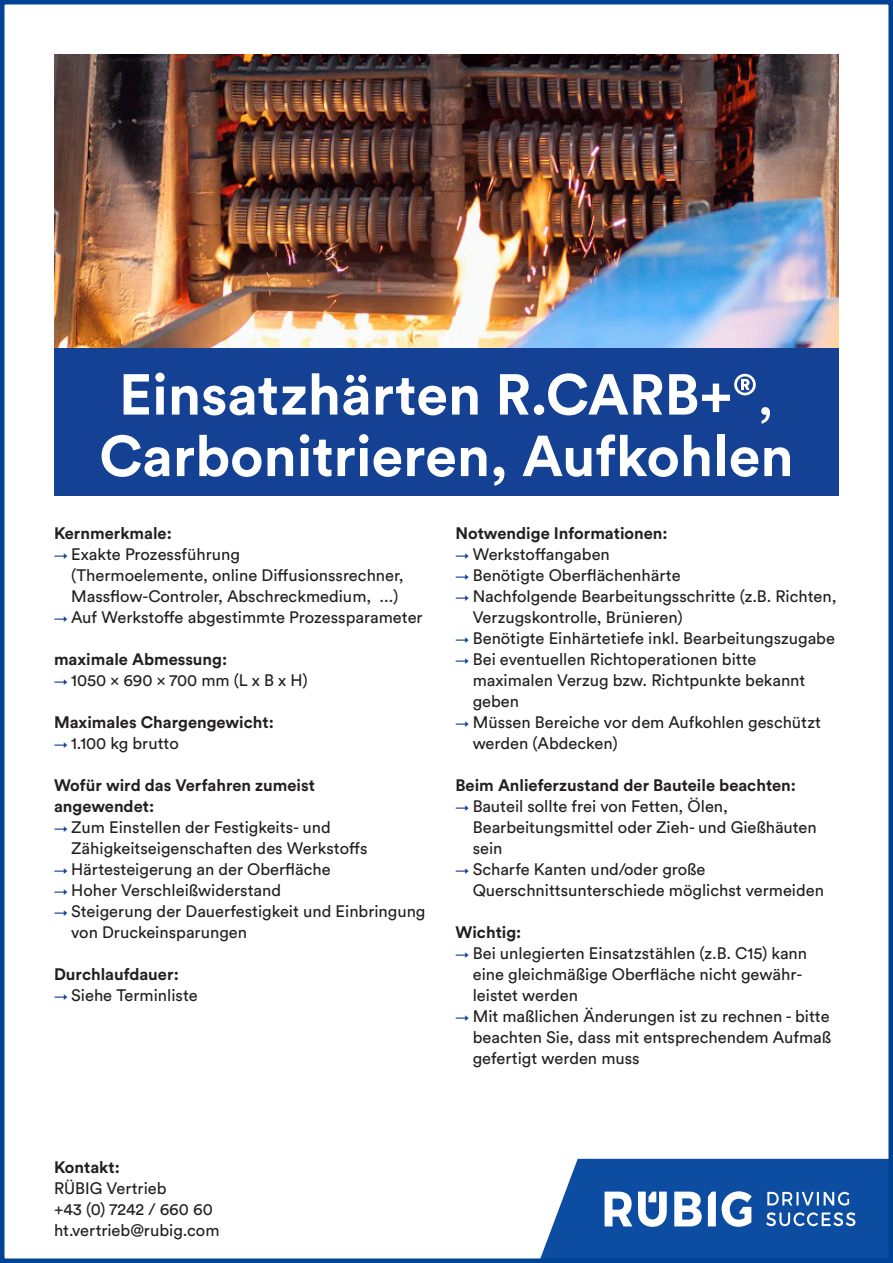
<style>
.page{position:relative;width:893px;height:1263px;background:#fff}
.page>*{position:absolute;margin:0;border:0;box-sizing:border-box;transform-origin:0 0}
.t1{font:700 57px/61.5px "Circular Pro";color:#fff;text-align:center}
.Absatzformat_1{font:16.5px/21px "Circular Pro";color:#231f20}
.Absatzformat_1-2{font:700 16.5px/21px "Circular Pro";color:#231f20}
.Aufzählungszeichen{font:16.5px "Circular Pro";color:#231f20}
.Aufzählungszeichen-2{font:700 16.5px "Circular Pro";color:#231f20}
.s1{font-weight:400}
.s2{font-size:13.5px;color:#164194}
</style>
<div class="page">
<img style="left:0;top:0;width:893px;height:1263px">
<p class="t1" style="left:99px;top:361px;width:696px">Einsatzhärten R.CARB+<span class="s1">®,<br></span>Carbonitrieren, Aufkohlen</p>
<p class="Absatzformat_1-2" style="left:54px;top:522px;width:119px">Kernmerkmale:</p>
<p class="Absatzformat_1" style="left:71px;top:543px;width:334px;text-indent:-17px"><span class="s2">→</span> Exakte Prozessführung<br>(Thermoelemente, online Diffusionssrechner,<br>Massflow-Controler, Abschreckmedium, ...)</p>
<p class="Absatzformat_1" style="left:54px;top:606px;width:370px"><span class="s2">→</span> Auf Werkstoffe abgestimmte Prozessparameter</p>
<p class="Absatzformat_1-2" style="left:54px;top:648px;width:175px">maximale Abmessung:</p>
<p class="Absatzformat_1" style="left:54px;top:669px;width:255px"><span class="s2">→</span> 1050 x 690 x 700 mm (L x B x H)</p>
<p class="Absatzformat_1-2" style="left:54px;top:711px;width:221px">Maximales Chargengewicht:</p>
<p class="Absatzformat_1" style="left:54px;top:732px;width:126px"><span class="s2">→</span> 1.100 kg brutto</p>
<p class="Absatzformat_1-2" style="left:54px;top:774px;width:262px">Wofür wird das Verfahren zumeist angewendet:</p>
<p class="Absatzformat_1" style="left:71px;top:816px;width:298px;text-indent:-17px"><span class="s2">→</span> Zum Einstellen der Festigkeits- und<br>Zähigkeitseigenschaften des Werkstoffs</p>
<p class="Absatzformat_1" style="left:54px;top:858px;width:278px"><span class="s2">→</span> Härtesteigerung an der Oberfläche</p>
<p class="Absatzformat_1" style="left:54px;top:879px;width:229px"><span class="s2">→</span> Hoher Verschleißwiderstand</p>
<p class="Absatzformat_1" style="left:71px;top:900px;width:356px;text-indent:-17px"><span class="s2">→</span> Steigerung der Dauerfestigkeit und Einbringung von Druckeinsparungen</p>
<p class="Absatzformat_1-2" style="left:54px;top:963px;width:126px">Durchlaufdauer:</p>
<p class="Absatzformat_1" style="left:54px;top:984px;width:145px"><span class="s2">→</span> Siehe Terminliste</p>
<p class="Absatzformat_1-2" style="left:455px;top:522px;width:214px">Notwendige Informationen:</p>
<p class="Absatzformat_1" style="left:455px;top:543px;width:156px"><span class="s2">→</span> Werkstoffangaben</p>
<p class="Absatzformat_1" style="left:455px;top:564px;width:227px"><span class="s2">→</span> Benötigte Oberflächenhärte</p>
<p class="Absatzformat_1" style="left:473px;top:585px;width:365px;text-indent:-17px"><span class="s2">→</span> Nachfolgende Bearbeitungsschritte (z.B. Richten,<br>Verzugskontrolle, Brünieren)</p>
<p class="Absatzformat_1" style="left:455px;top:627px;width:381px"><span class="s2">→</span> Benötigte Einhärtetiefe inkl. Bearbeitungszugabe</p>
<p class="Absatzformat_1" style="left:473px;top:648px;width:334px;text-indent:-17px"><span class="s2">→</span> Bei eventuellen Richtoperationen bitte maximalen Verzug bzw. Richtpunkte bekannt geben</p>
<p class="Absatzformat_1" style="left:473px;top:711px;width:350px;text-indent:-17px"><span class="s2">→</span> Müssen Bereiche vor dem Aufkohlen geschützt werden (Abdecken)</p>
<p class="Absatzformat_1-2" style="left:455px;top:774px;width:342px">Beim Anlieferzustand der Bauteile beachten:</p>
<p class="Absatzformat_1" style="left:473px;top:795px;width:346px;text-indent:-17px"><span class="s2">→</span> Bauteil sollte frei von Fetten, Ölen,<br>Bearbeitungsmittel oder Zieh- und Gießhäuten sein</p>
<p class="Absatzformat_1" style="left:473px;top:858px;width:353px;text-indent:-17px"><span class="s2">→</span> Scharfe Kanten und/oder große<br>Querschnittsunterschiede möglichst vermeiden</p>
<p class="Absatzformat_1-2" style="left:455px;top:921px;width:67px">Wichtig:</p>
<p class="Absatzformat_1" style="left:473px;top:942px;width:336px;text-indent:-17px"><span class="s2">→</span> Bei unlegierten Einsatzstählen (z.B. C15) kann eine gleichmäßige Oberfläche nicht gewähr&shy;leistet werden</p>
<p class="Absatzformat_1" style="left:473px;top:1005px;width:360px;text-align:justify;text-indent:-17px"><span class="s2">→</span> Mit maßlichen Änderungen ist zu rechnen - bitte beachten Sie, dass mit entsprechendem Aufmaß gefertigt werden muss</p>
<p class="Aufzählungszeichen-2" style="left:54px;top:1155px;width:67px">Kontakt:</p>
<p class="Aufzählungszeichen" style="left:54px;top:1177px;width:114px">RÜBIG Vertrieb</p>
<p class="Aufzählungszeichen" style="left:54px;top:1198px;width:160px">+43 (0) 7242 / 660 60</p>
<p class="Aufzählungszeichen" style="left:54px;top:1219px;width:167px">ht.vertrieb@rubig.com</p>
</div>
